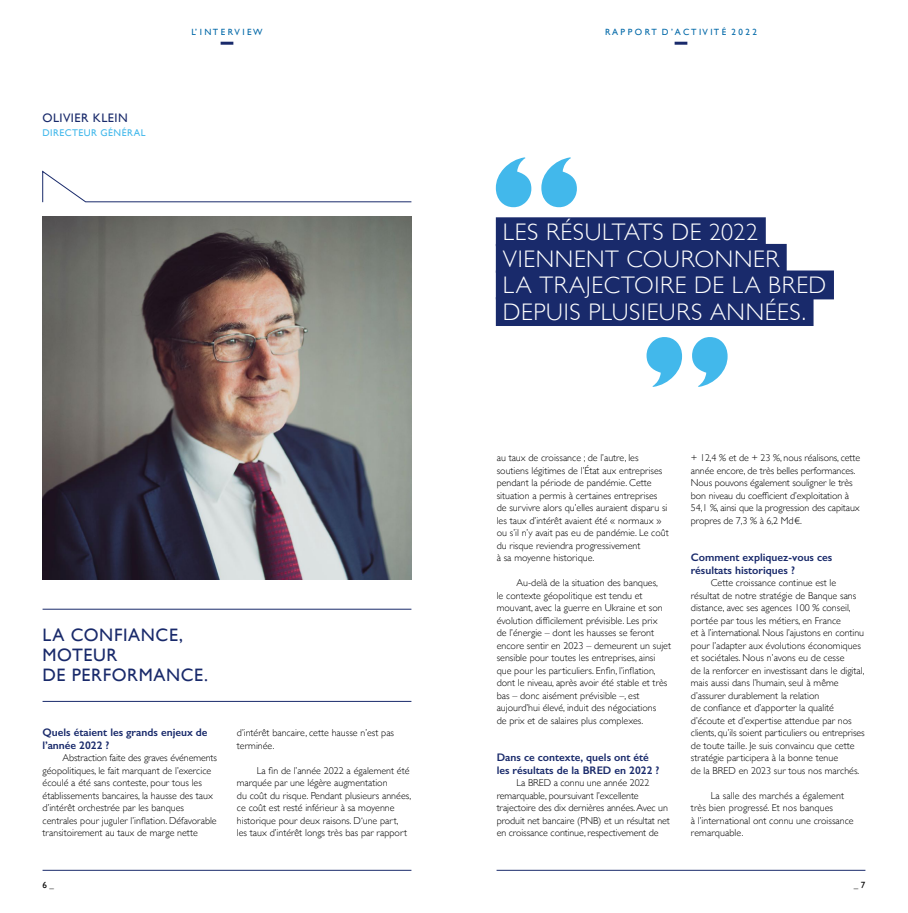
<style>
.page{position:relative;width:908px;height:913px;background:#fff}
.page>*{position:absolute;margin:0;border:0;box-sizing:border-box;transform-origin:0 0}
.t1{font:300 23.9px/26.6px "Gill Sans";letter-spacing:.025em;color:#fff}
.t2{font:18px/20.2px "Gill Sans";letter-spacing:.035em;color:#192a6b}
.t3{font:12.3px "Gill Sans";letter-spacing:.035em;color:#192a6b}
.t4{font:600 11px/12.5px "Gill Sans";color:#192a6b}
.t5{font:300 10px/12.5px "Gill Sans";color:#000}
.t6{font:9.7px "Gill Sans";letter-spacing:.05em;color:#42b8eb}
.t7{font:9px "Gill Sans";color:#0068a8}
.t8{font:9px "Gill Sans";color:#000}
.t9{font:300 9px "Gill Sans";color:#000}
.s1{font-weight:300}
.s2{font-weight:400}
</style>
<div class="page">
<hr style="left:43px;top:701px;width:368px;height:1px;background:#192a6b">
<svg style="left:42px;top:171px;width:369px;height:31px"></svg>
<img style="left:43px;top:217px;width:368px;height:363px">
<hr style="left:43px;top:609px;width:368px;height:1px;background:#192a6b">
<hr style="left:496px;top:870px;width:369px;height:1px;background:#192a6b">
<hr style="left:43px;top:870px;width:368px;height:1px;background:#192a6b">
<div style="left:495px;top:217px;width:270px;height:29px;background:#192a6b"></div>
<div style="left:495px;top:244px;width:291px;height:29px;background:#192a6b"></div>
<div style="left:495px;top:270px;width:338px;height:29px;background:#192a6b"></div>
<div style="left:495px;top:297px;width:318px;height:29px;background:#192a6b"></div>
<svg style="left:495px;top:157px;width:81px;height:50px"></svg>
<svg style="left:646px;top:337px;width:81px;height:50px"></svg>
<svg style="left:674px;top:42px;width:13px;height:3px"></svg>
<svg style="left:220px;top:42px;width:13px;height:3px"></svg>
<p class="t3" style="left:43px;top:111px;width:87px">OLIVIER KLEIN</p>
<p class="t6" style="left:43px;top:127px;width:104px">DIRECTEUR GÉNÉRAL</p>
<p class="t7" style="left:191px;top:27px;width:72px">L’ I N T E R V I E W</p>
<h2 class="t2" style="left:43px;top:624px;width:167px">LA CONFIANCE,<br>MOTEUR<br>DE PERFORMANCE.</h2>
<p class="t4" style="left:43px;top:726px;width:166px">Quels étaient les grands enjeux de l’année 2022 ?</p>
<p class="t5" style="left:43px;top:751px;width:176px;text-indent:20px">Abstraction faite des graves événements géopolitiques, le fait marquant de l’exercice écoulé a été sans conteste, pour tous les établissements bancaires, la hausse des taux d’intérêt orchestrée par les banques centrales pour juguler l’inflation. Défavorable transitoirement au taux de marge nette</p>
<p class="t5" style="left:237px;top:726px;width:159px">d’intérêt bancaire, cette hausse n’est pas terminée.</p>
<p class="t5" style="left:237px;top:764px;width:176px;text-indent:20px">La fin de l’année 2022 a également été marquée par une légère augmentation<br>du coût du risque. Pendant plusieurs années, ce coût est resté inférieur à sa moyenne historique pour deux raisons. D‘une part, les taux d’intérêt longs très bas par rapport</p>
<p class="t7" style="left:604px;top:27px;width:153px">R A P P O R T D ’ A C T I V I T É 2 0 2 2</p>
<h1 class="t1" style="left:502px;top:218px;width:325px">LES RÉSULTATS DE 2022<br>VIENNENT COURONNER<br>LA TRAJECTOIRE DE LA BRED<br>DEPUIS PLUSIEURS ANNÉES.</h1>
<p class="t5" style="left:496px;top:451px;width:173px">au taux de croissance ; de l’autre, les soutiens légitimes de l’État aux entreprises pendant la période de pandémie. Cette situation a permis à certaines entreprises de survivre alors qu’elles auraient disparu si les taux d’intérêt avaient été « normaux » ou s’il n’y avait pas eu de pandémie. Le coût du risque reviendra progressivement<br>à sa moyenne historique.</p>
<p class="t5" style="left:496px;top:576px;width:176px;text-indent:20px">Au-delà de la situation des banques,<br>le contexte géopolitique est tendu et mouvant, avec la guerre en Ukraine et son évolution difficilement prévisible. Les prix<br>de l’énergie – dont les hausses se feront encore sentir en 2023 – demeurent un sujet sensible pour toutes les entreprises, ainsi que pour les particuliers. Enfin, l’inflation, dont le niveau, après avoir été stable et très bas – donc aisément prévisible –, est aujourd’hui élevé, induit des négociations<br>de prix et de salaires plus complexes.</p>
<p class="t4" style="left:496px;top:751px;width:164px">Dans ce contexte, quels ont été les résultats de la BRED en 2022 ?</p>
<p class="t5" style="left:496px;top:776px;width:175px;text-indent:20px">La BRED a connu une année 2022 remarquable, poursuivant l’excellente trajectoire des dix dernières années.Avec un produit net bancaire (PNB) et un résultat net en croissance continue, respectivement de</p>
<p class="t5" style="left:690px;top:451px;width:171px">+ 12,4 % et de + 23 %, nous réalisons, cette année encore, de très belles performances.<br>Nous pouvons également souligner le très bon niveau du coefficient d’exploitation à 54,1 %, ainsi que la progression des capitaux propres de 7,3 % à 6,2 Md€.</p>
<p class="t4" style="left:690px;top:551px;width:143px">Comment expliquez-vous ces résultats historiques ?</p>
<p class="t5" style="left:690px;top:576px;width:175px;text-indent:20px">Cette croissance continue est le résultat de notre stratégie de Banque sans distance, avec ses agences 100 % conseil, portée par tous les métiers, en France<br>et à l’international. Nous l’ajustons en continu pour l’adapter aux évolutions économiques et sociétales. Nous n’avons eu de cesse<br>de la renforcer en investissant dans le digital, mais aussi dans l’humain, seul à même d’assurer durablement la relation<br>de confiance et d’apporter la qualité d’écoute et d’expertise attendue par nos clients, qu’ils soient particuliers ou entreprises de toute taille. Je suis convaincu que cette stratégie participera à la bonne tenue<br>de la BRED en 2023 sur tous nos marchés.</p>
<p class="t5" style="left:690px;top:789px;width:164px;text-indent:20px">La salle des marchés a également très bien progressé. Et nos banques<br>à l’international ont connu une croissance remarquable.</p>
<p class="t8" style="left:43px;top:880px;width:13px">6 <span class="s1">_</span></p>
<p class="t9" style="left:853px;top:878px;width:13px">_ <span class="s2">7</span></p>
</div>
